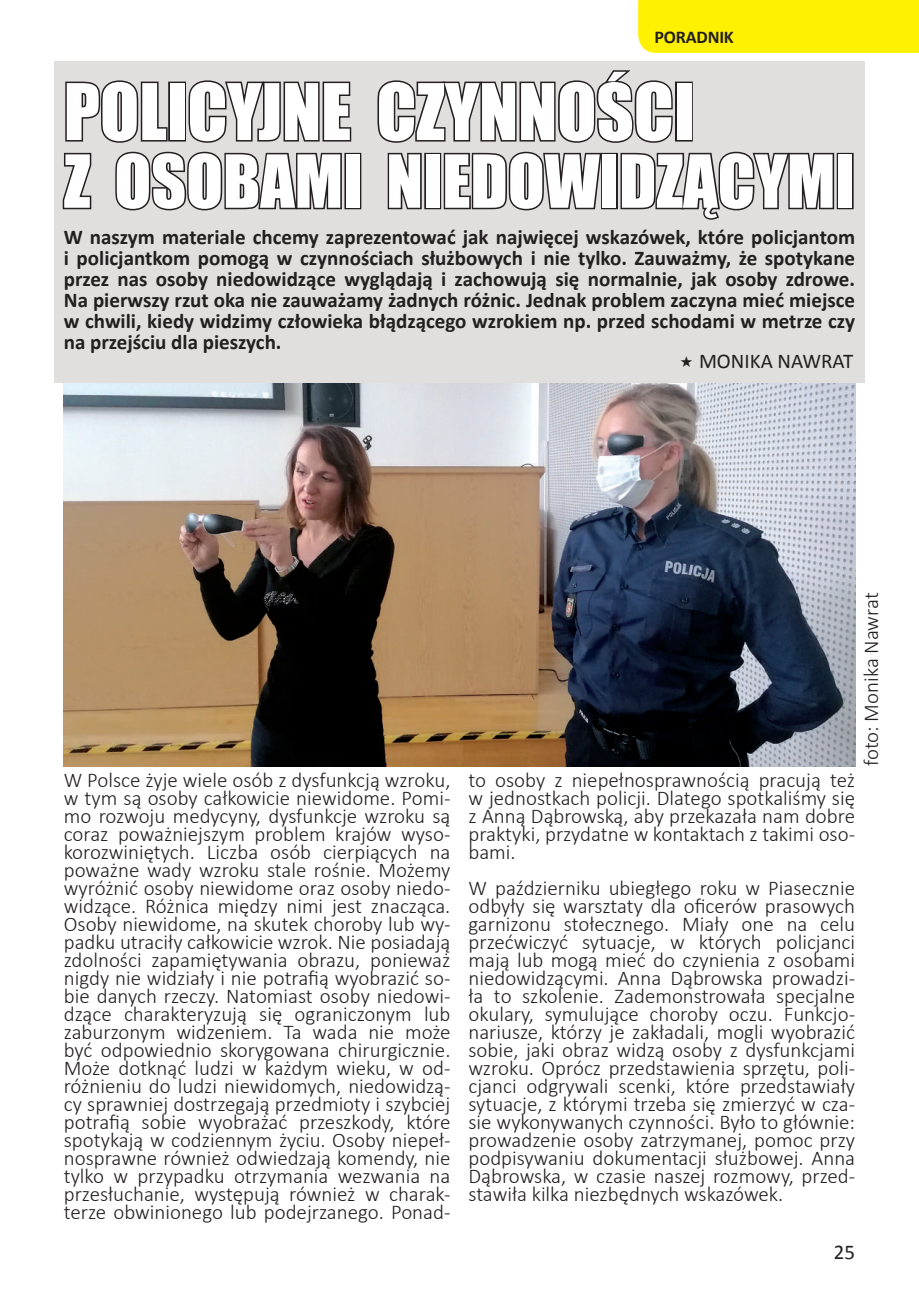
<style>
.page{position:relative;width:919px;height:1289px;background:#fff}
.page>*{position:absolute;margin:0;border:0;box-sizing:border-box;transform-origin:0 0}
.t1{font:72px "Impact";color:#fff}
.t2{font:67.5px "Impact";color:#fff}
.t3{font:300 21px/18px "Calibri";color:#231f20;text-align:justify}
.t4{font:700 21px/21px "Calibri";color:#231f20;text-align:justify}
.t5{font:21px "Calibri";color:#231f20}
.t6{font:700 18px "Calibri";letter-spacing:-.01em;color:#231f20}
</style>
<div class="page">
<div style="left:54px;top:62px;width:810px;height:321px;background:#e1dede"></div>
<div style="left:638px;top:0;width:280px;height:53px;background:#fff101"></div>
<svg style="left:62px;top:80px;width:291px;height:131px"></svg>
<div style="left:344px;top:153px;width:17px;height:56px;border:3px solid #231f20"></div>
<svg style="left:377px;top:70px;width:458px;height:150px"></svg>
<div style="left:836px;top:153px;width:17px;height:56px;border:3px solid #231f20"></div>
<img style="left:64px;top:383px;width:791px;height:383px">
<p class="t6" style="left:654px;top:25px;width:81px">PORADNIK</p>
<h1 class="t1" style="left:64px;top:56px;width:632px">POLICYJNE CZYNNOŚCI</h1>
<h2 class="t2" style="left:64px;top:129px;width:792px">Z OSOBAMI NIEDOWIDZĄCYMI</h2>
<p class="t4" style="left:64px;top:227px;width:792px">W naszym materiale chcemy zaprezentować jak najwięcej wskazówek, które policjantom i policjantkom pomogą w czynnościach służbowych i nie tylko. Zauważmy, że spotykane przez nas osoby niedowidzące wyglądają i zachowują się normalnie, jak osoby zdrowe.<br>Na pierwszy rzut oka nie zauważamy żadnych różnic. Jednak problem zaczyna mieć miejsce w chwili, kiedy widzimy człowieka błądzącego wzrokiem np. przed schodami w metrze czy na przejściu dla pieszych.</p>
<p class="t5" style="left:699px;top:348px;width:156px">MONIKA NAWRAT</p>
<p class="t3" style="left:64px;top:771px;width:388px">W Polsce żyje wiele osób z dysfunkcją wzroku, w tym są osoby całkowicie niewidome. Pomi&shy;mo rozwoju medycyny, dysfunkcje wzroku są coraz poważniejszym problem krajów wyso&shy;korozwiniętych. Liczba osób cierpiących na poważne wady wzroku stale rośnie. Możemy wyróżnić osoby niewidome oraz osoby niedo&shy;widzące. Różnica między nimi jest znacząca.<br>Osoby niewidome, na skutek choroby lub wy&shy;padku utraciły całkowicie wzrok. Nie posiadają zdolności zapamiętywania obrazu, ponieważ nigdy nie widziały i nie potrafią wyobrazić so&shy;bie danych rzeczy. Natomiast osoby niedowi&shy;dzące charakteryzują się ograniczonym lub zaburzonym widzeniem. Ta wada nie może być odpowiednio skorygowana chirurgicznie.<br>Może dotknąć ludzi w każdym wieku, w od&shy;różnieniu do ludzi niewidomych, niedowidzą&shy;cy sprawniej dostrzegają przedmioty i szybciej potrafią sobie wyobrażać przeszkody, które spotykają w codziennym życiu. Osoby niepeł&shy;nosprawne również odwiedzają komendy, nie tylko w przypadku otrzymania wezwania na przesłuchanie, występują również w charak&shy;terze obwinionego lub podejrzanego. Ponad-</p>
<p class="t3" style="left:468px;top:771px;width:388px">to osoby z niepełnosprawnością pracują też w jednostkach policji. Dlatego spotkaliśmy się z Anną Dąbrowską, aby przekazała nam dobre praktyki, przydatne w kontaktach z takimi oso&shy;bami.</p>
<p class="t3" style="left:468px;top:878px;width:388px">W październiku ubiegłego roku w Piasecznie odbyły się warsztaty dla oficerów prasowych garnizonu stołecznego. Miały one na celu przećwiczyć sytuacje, w których policjanci mają lub mogą mieć do czynienia z osobami niedowidzącymi. Anna Dąbrowska prowadzi&shy;ła to szkolenie. Zademonstrowała specjalne okulary, symulujące choroby oczu. Funkcjo&shy;nariusze, którzy je zakładali, mogli wyobrazić sobie, jaki obraz widzą osoby z dysfunkcjami wzroku. Oprócz przedstawienia sprzętu, poli&shy;cjanci odgrywali scenki, które przedstawiały sytuacje, z którymi trzeba się zmierzyć w cza&shy;sie wykonywanych czynności. Było to głównie: prowadzenie osoby zatrzymanej, pomoc przy podpisywaniu dokumentacji służbowej. Anna Dąbrowska, w czasie naszej rozmowy, przed&shy;stawiła kilka niezbędnych wskazówek.</p>
<p class="t3" style="left:861px;top:766px;width:175px;rotate:-90deg">foto: Monika Nawrat</p>
<p class="t5" style="left:833px;top:1238px;width:23px">25</p>
</div>
